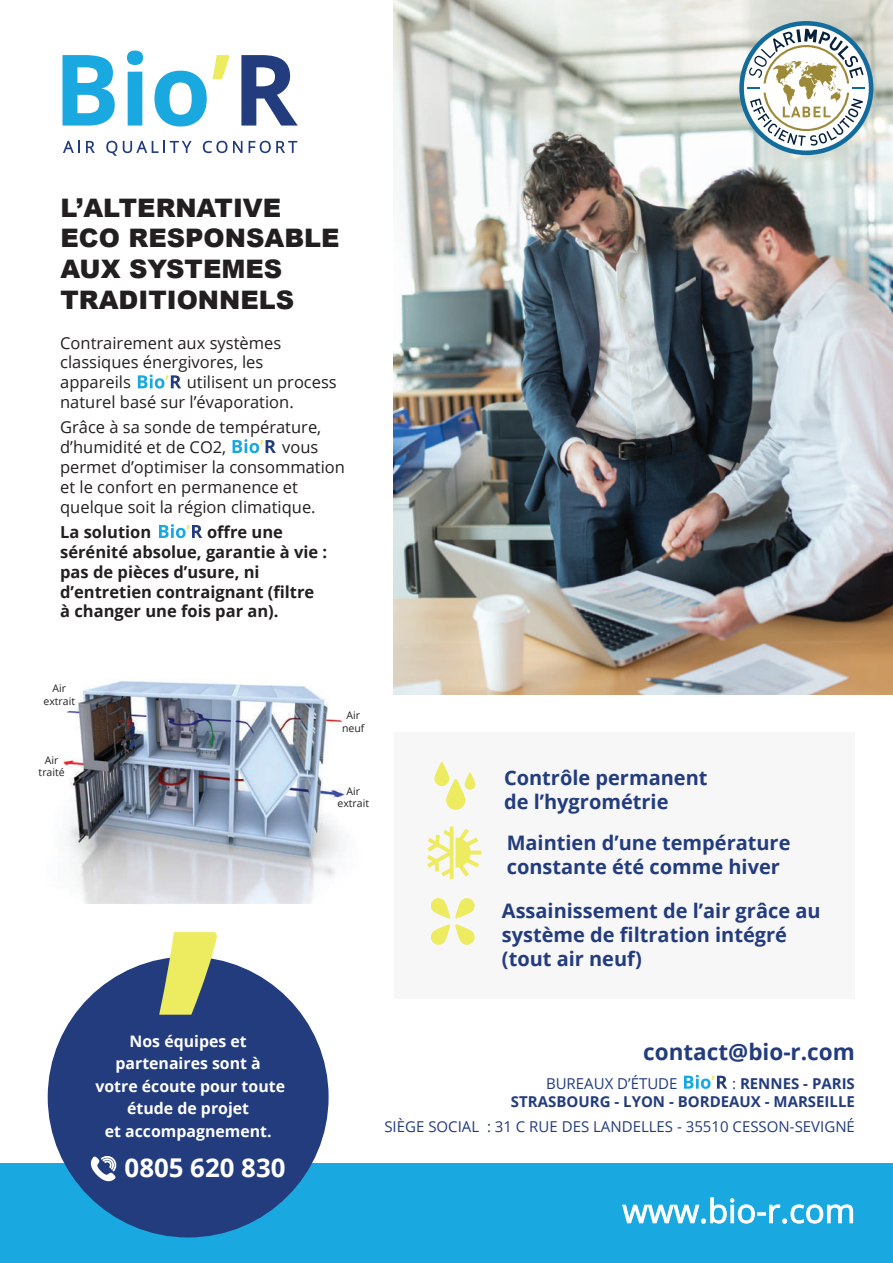
<style>
.page{position:relative;width:893px;height:1263px;background:#fff}
.page>*{position:absolute;margin:0;border:0;box-sizing:border-box;transform-origin:0 0}
.t1{font:700 25.8px "Open Sans";color:#fff}
.t2{font:900 25.5px/30.6px "Arial";color:#231f20}
.t3{font:700 22.5px "Open Sans";color:#233c7d}
.t4{font:700 19.95px/24px "Open Sans";color:#233c7d}
.t5{font:16.5px/19.8px "Open Sans";color:#231f20}
.t6{font:700 16.5px/19.8px "Open Sans";color:#231f20}
.t7{font:700 15.9px/22.5px "Open Sans";color:#fff;text-align:center}
.t8{font:15px "Open Sans";color:#233c7d}
.t9{font:700 15px/18px "Open Sans";color:#233c7d;text-align:right}
.t10{font:10.5px/12.6px "Open Sans";color:#231f20;text-align:center}
.s1{font-weight:400}
</style>
<div class="page">
<div style="left:0;top:1164px;width:893px;height:99px;background:#19a8e0"></div>
<div style="left:48px;top:956px;width:281px;height:281px;background:#233c7d;border-radius:50%"></div>
<svg style="left:159px;top:932px;width:58px;height:83px"></svg>
<div style="left:395px;top:732px;width:460px;height:266px;background:#f7f7f8"></div>
<svg style="left:622px;top:1197px;width:231px;height:27px"></svg>
<svg style="left:62px;top:55px;width:53px;height:71px"></svg>
<svg style="left:127px;top:51px;width:16px;height:75px"></svg>
<svg style="left:154px;top:55px;width:75px;height:72px"></svg>
<svg style="left:241px;top:55px;width:57px;height:71px"></svg>
<svg style="left:63px;top:141px;width:17px;height:12px"></svg>
<svg style="left:86px;top:141px;width:9px;height:12px"></svg>
<svg style="left:106px;top:141px;width:11px;height:15px"></svg>
<svg style="left:123px;top:141px;width:69px;height:12px"></svg>
<svg style="left:203px;top:141px;width:39px;height:12px"></svg>
<svg style="left:249px;top:141px;width:48px;height:12px"></svg>
<svg style="left:684px;top:1075px;width:43px;height:14px"></svg>
<svg style="left:159px;top:524px;width:43px;height:14px"></svg>
<svg style="left:233px;top:439px;width:43px;height:14px"></svg>
<svg style="left:431px;top:898px;width:44px;height:47px"></svg>
<svg style="left:434px;top:762px;width:41px;height:48px"></svg>
<svg style="left:427px;top:826px;width:54px;height:53px"></svg>
<svg style="left:138px;top:374px;width:43px;height:15px"></svg>
<svg style="left:90px;top:1156px;width:27px;height:26px"></svg>
<img style="left:63px;top:681px;width:283px;height:223px">
<img style="left:394px;top:0;width:499px;height:695px">
<svg style="left:739px;top:21px;width:134px;height:134px"></svg>
<h2 class="t2" style="left:61px;top:191px;width:281px">L’ALTERNATIVE<br>ECO RESPONSABLE<br>AUX SYSTEMES<br>TRADITIONNELS</h2>
<p class="t5" style="left:60px;top:332px;width:223px">Contrairement aux systèmes classiques énergivores, les appareils</p>
<p class="t5" style="left:60px;top:372px;width:278px;text-indent:127px">utilisent un process naturel basé sur l’évaporation.</p>
<p class="t5" style="left:60px;top:417px;width:263px">Grâce à sa sonde de température, d’humidité et de CO2,</p>
<p class="t5" style="left:60px;top:437px;width:286px;text-indent:222px">vous permet d’optimiser la consommation et le confort en permanence et quelque soit la région climatique.</p>
<p class="t6" style="left:60px;top:522px;width:93px">La solution</p>
<p class="t6" style="left:60px;top:522px;width:269px;text-indent:147px">offre une sérénité absolue, garantie à vie : pas de pièces d’usure, ni d’entretien contraignant (filtre à changer une fois par an).</p>
<p class="t10" style="left:43px;top:682px;width:33px">Air extrait</p>
<p class="t10" style="left:39px;top:753px;width:28px">Air traité</p>
<p class="t10" style="left:342px;top:709px;width:24px">Air neuf</p>
<p class="t10" style="left:337px;top:784px;width:33px">Air extrait</p>
<p class="t4" style="left:504px;top:765px;width:205px">Contrôle permanent de l’hygrométrie</p>
<p class="t4" style="left:507px;top:830px;width:285px">Maintien d’une température constante été comme hiver</p>
<p class="t4" style="left:502px;top:898px;width:320px">Assainissement de l’air grâce au système de filtration intégré (tout air neuf)</p>
<p class="t7" style="left:95px;top:1029px;width:191px">Nos équipes et partenaires sont à votre écoute pour toute étude de projet<br>et accompagnement.</p>
<h1 class="t1" style="left:125px;top:1149px;width:162px">0805 620 830</h1>
<h3 class="t3" style="left:643px;top:1036px;width:213px">contact@bio-r.com</h3>
<p class="t8" style="left:546px;top:1073px;width:133px">BUREAUX D’ÉTUDE</p>
<p class="t9" style="left:511px;top:1074px;width:345px"><span class="s1">:</span> RENNES - PARIS<br>STRASBOURG - LYON - BORDEAUX - MARSEILLE</p>
<p class="t8" style="left:384px;top:1116px;width:472px">SIÈGE SOCIAL : 31 C RUE DES LANDELLES - 35510 CESSON-SEVIGNÉ</p>
</div>
